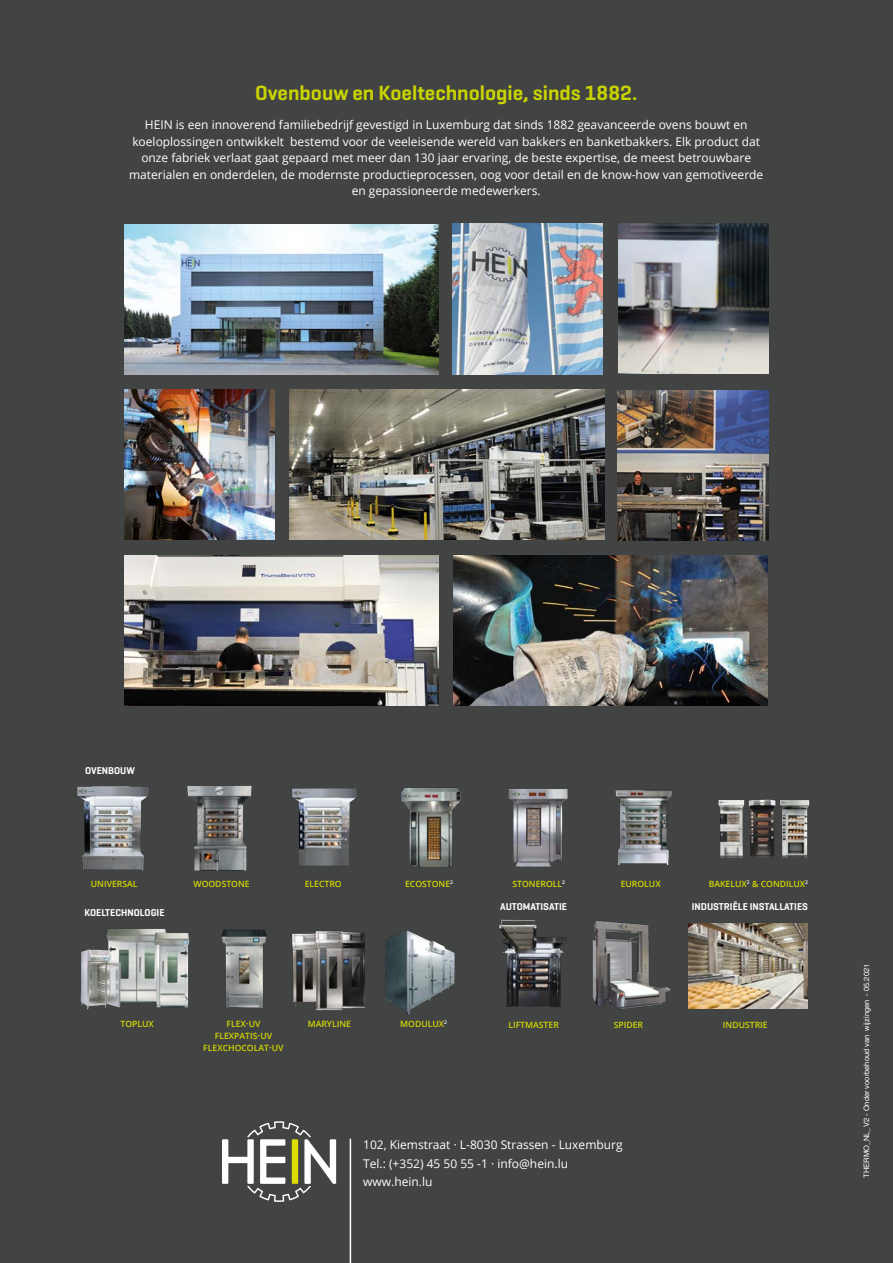
<style>
.page{position:relative;width:893px;height:1263px;background:#424343}
.page>*{position:absolute;margin:0;border:0;box-sizing:border-box;transform-origin:0 0}
.t1{font:600 21px "Geogrotesque";color:#c8d300}
.t2{font:12px/16.5px "Open Sans";color:#fff}
.t3{font:600 10.05px "Geogrotesque";color:#fff}
.t4{font:600 8.7px/12px "Open Sans";color:#d3d800;text-align:center}
.t5{font:7.5px "Helvetica";color:#fff}
.t6{font:600 5.1px "Open Sans";color:#fff}
</style>
<div class="page">
<img style="left:289px;top:389px;width:315px;height:151px">
<img style="left:453px;top:555px;width:314px;height:150px">
<img style="left:125px;top:389px;width:150px;height:151px">
<img style="left:125px;top:555px;width:313px;height:150px">
<img style="left:452px;top:224px;width:151px;height:150px">
<img style="left:618px;top:223px;width:150px;height:150px">
<img style="left:618px;top:390px;width:150px;height:150px">
<img style="left:125px;top:224px;width:314px;height:150px">
<svg style="left:222px;top:1121px;width:114px;height:81px"></svg>
<hr style="left:350px;top:1139px;width:1px;height:124px;background:#fff">
<img style="left:77px;top:786px;width:72px;height:85px">
<img style="left:187px;top:785px;width:65px;height:86px">
<img style="left:401px;top:787px;width:60px;height:80px">
<img style="left:508px;top:789px;width:60px;height:78px">
<img style="left:616px;top:789px;width:55px;height:77px">
<img style="left:292px;top:788px;width:65px;height:78px">
<img style="left:718px;top:799px;width:92px;height:59px">
<img style="left:385px;top:930px;width:70px;height:86px">
<img style="left:80px;top:929px;width:110px;height:81px">
<img style="left:221px;top:929px;width:46px;height:79px">
<img style="left:592px;top:921px;width:79px;height:88px">
<img style="left:688px;top:923px;width:120px;height:85px">
<img style="left:499px;top:919px;width:68px;height:88px">
<img style="left:292px;top:931px;width:73px;height:80px">
<h1 class="t1" style="left:255px;top:79px;width:384px">Ovenbouw en Koeltechnologie, sinds 1882.</h1>
<p class="t2" style="left:129px;top:116px;width:636px;text-align:center">HEIN is een innoverend familiebedrijf gevestigd in Luxemburg dat sinds 1882 geavanceerde ovens bouwt en koeloplossingen ontwikkelt bestemd voor de veeleisende wereld van bakkers en banketbakkers. Elk product dat onze fabriek verlaat gaat gepaard met meer dan 130 jaar ervaring, de beste expertise, de meest betrouwbare materialen en onderdelen, de modernste productieprocessen, oog voor detail en de know-how van gemotiveerde en gepassioneerde medewerkers.</p>
<p class="t3" style="left:85px;top:764px;width:51px">OVENBOUW</p>
<p class="t4" style="left:91px;top:878px;width:48px">UNIVERSAL</p>
<p class="t4" style="left:405px;top:878px;width:50px">ECOSTONE<sup>2</sup></p>
<p class="t4" style="left:512px;top:878px;width:54px">STONEROLL<sup>2</sup></p>
<p class="t4" style="left:194px;top:878px;width:58px">WOODSTONE</p>
<p class="t6" style="left:805px;top:879px;width:4px">2</p>
<p class="t4" style="left:305px;top:878px;width:39px">ELECTRO</p>
<p class="t4" style="left:621px;top:878px;width:42px">EUROLUX</p>
<p class="t4" style="left:709px;top:878px;width:98px">BAKELUX<sup>2</sup> &amp; CONDILUX</p>
<p class="t3" style="left:84px;top:906px;width:82px">KOELTECHNOLOGIE</p>
<p class="t3" style="left:500px;top:900px;width:68px">AUTOMATISATIE</p>
<p class="t3" style="left:692px;top:900px;width:118px">INDUSTRIËLE INSTALLATIES</p>
<p class="t4" style="left:400px;top:1018px;width:48px">MODULUX<sup>2</sup></p>
<p class="t4" style="left:120px;top:1018px;width:35px">TOPLUX</p>
<p class="t4" style="left:203px;top:1018px;width:82px">FLEX-UV<br>FLEXPATIS-UV<br>FLEXCHOCOLAT-UV</p>
<p class="t4" style="left:308px;top:1018px;width:45px">MARYLINE</p>
<p class="t4" style="left:508px;top:1019px;width:52px">LIFTMASTER</p>
<p class="t4" style="left:614px;top:1019px;width:31px">SPIDER</p>
<p class="t4" style="left:723px;top:1019px;width:46px">INDUSTRIE</p>
<p class="t2" style="left:363px;top:1135px;width:261px;line-height:18.6px">102, Kiemstraat · L-8030 Strassen - Luxemburg<br>Tel.: (+352) 45 50 55 -1 · info@hein.lu www.hein.lu</p>
<p class="t5" style="left:861px;top:1178px;width:215px;rotate:-90deg">THERMO_NL_V2 - Onder voorbehoud van wijzingen - 05.2021</p>
</div>
